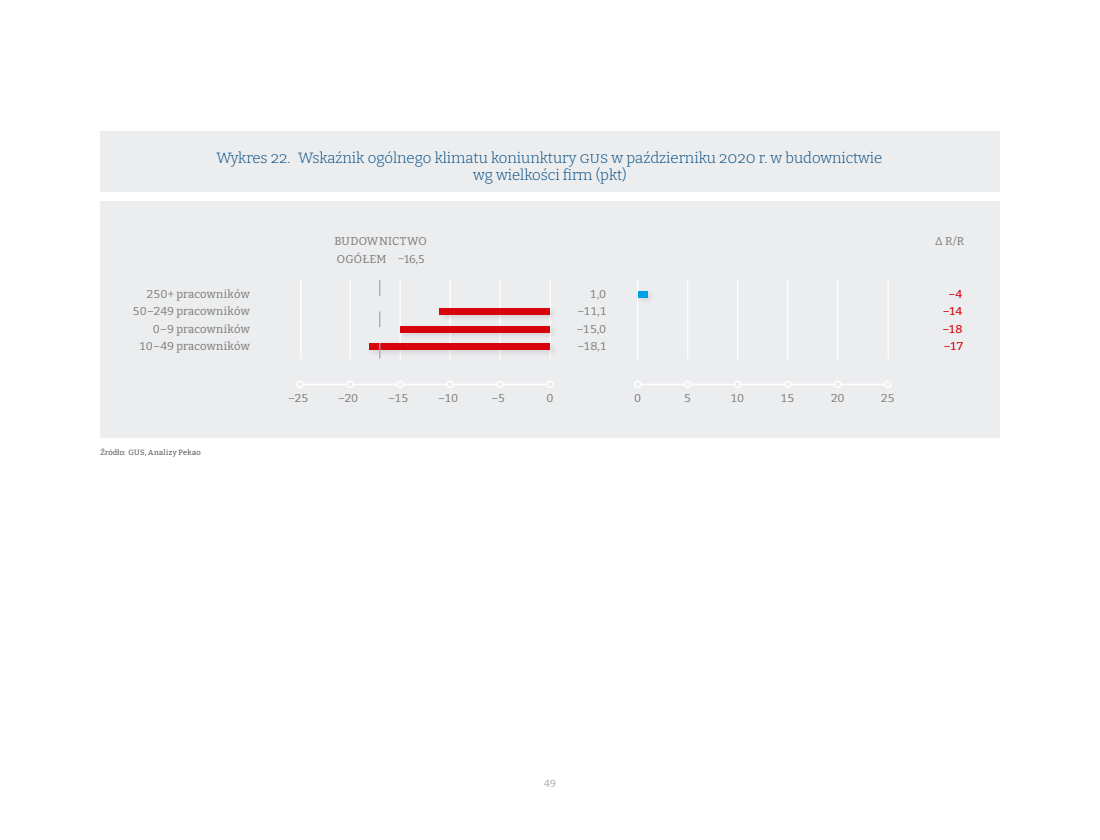
<style>
.page{position:relative;width:1100px;height:840px;background:#fff}
.page>*{position:absolute;margin:0;border:0;box-sizing:border-box;transform-origin:0 0}
.t1{font:300 15px/17.5px "Bitter Pro";color:#00497f;text-align:center}
.t2{font:11.25px/17.5px "Bitter Pro";letter-spacing:.01em;color:#7b7b7a;text-align:right}
.t3{font:500 11.25px/17.5px "Bitter Pro";color:#d8030d;text-align:center}
.t4{font:10px "Bitter Pro";color:#a7a7a8}
.t5{font:7.5px "Bitter Pro";letter-spacing:.03em;color:#494948}
</style>
<div class="page">
<div style="left:100px;top:131px;width:900px;height:307px;background:#ecedef"></div>
<div style="left:88px;top:192px;width:924px;height:9px;background:#fff"></div>
<hr style="left:300px;top:384px;width:250px;height:1px;background:#fff">
<hr style="left:638px;top:384px;width:250px;height:1px;background:#fff">
<hr style="left:350px;top:280px;width:1px;height:79px;background:#fff">
<hr style="left:300px;top:280px;width:1px;height:79px;background:#fff">
<hr style="left:550px;top:280px;width:1px;height:79px;background:#fff">
<hr style="left:500px;top:280px;width:1px;height:79px;background:#fff">
<hr style="left:450px;top:280px;width:1px;height:79px;background:#fff">
<hr style="left:400px;top:280px;width:1px;height:79px;background:#fff">
<hr style="left:637px;top:280px;width:1px;height:79px;background:#fff">
<hr style="left:837px;top:280px;width:1px;height:79px;background:#fff">
<hr style="left:888px;top:280px;width:1px;height:79px;background:#fff">
<hr style="left:787px;top:280px;width:1px;height:79px;background:#fff">
<hr style="left:737px;top:280px;width:1px;height:79px;background:#fff">
<hr style="left:687px;top:280px;width:1px;height:79px;background:#fff">
<div style="left:346px;top:381px;width:8px;height:7px;border:2px solid #fff;border-radius:50%"></div>
<div style="left:296px;top:381px;width:8px;height:7px;border:2px solid #fff;border-radius:50%"></div>
<div style="left:396px;top:381px;width:8px;height:7px;border:2px solid #fff;border-radius:50%"></div>
<div style="left:446px;top:381px;width:8px;height:7px;border:2px solid #fff;border-radius:50%"></div>
<div style="left:496px;top:381px;width:8px;height:7px;border:2px solid #fff;border-radius:50%"></div>
<div style="left:546px;top:381px;width:8px;height:7px;border:2px solid #fff;border-radius:50%"></div>
<div style="left:634px;top:381px;width:7px;height:7px;border:2px solid #fff;border-radius:50%"></div>
<div style="left:684px;top:381px;width:7px;height:7px;border:2px solid #fff;border-radius:50%"></div>
<div style="left:734px;top:381px;width:7px;height:7px;border:2px solid #fff;border-radius:50%"></div>
<div style="left:784px;top:381px;width:7px;height:7px;border:2px solid #fff;border-radius:50%"></div>
<div style="left:834px;top:381px;width:7px;height:7px;border:2px solid #fff;border-radius:50%"></div>
<div style="left:884px;top:381px;width:7px;height:7px;border:2px solid #fff;border-radius:50%"></div>
<div style="left:436px;top:305px;width:122px;height:18px;background:#000;opacity:.11"></div>
<div style="left:439px;top:308px;width:111px;height:7px;background:#d8030d"></div>
<div style="left:397px;top:323px;width:161px;height:18px;background:#000;opacity:.11"></div>
<div style="left:400px;top:326px;width:150px;height:6px;background:#d8030d"></div>
<div style="left:366px;top:340px;width:192px;height:18px;background:#000;opacity:.11"></div>
<div style="left:369px;top:343px;width:181px;height:7px;background:#d8030d"></div>
<div style="left:635px;top:288px;width:20px;height:18px;background:#000;opacity:.11"></div>
<div style="left:638px;top:291px;width:10px;height:7px;background:#009ee3"></div>
<svg style="left:379px;top:280px;width:1px;height:79px"></svg>
<h1 class="t1" style="left:216px;top:148px;width:667px">Wykres 22. Wskaźnik ogólnego klimatu koniunktury GUS w październiku 2020 r. w budownictwie wg wielkości firm (pkt)</h1>
<p class="t2" style="left:334px;top:232px;width:18px">Budow</p>
<p class="t2" style="left:379px;top:232px;width:18px">nictwo</p>
<p class="t2" style="left:337px;top:249px;width:33px">ogółem</p>
<p class="t2" style="left:398px;top:249px;width:28px">–16,5</p>
<p class="t2" style="left:935px;top:232px;width:28px">Δr/r</p>
<p class="t2" style="left:133px;top:284px;width:118px">250+ pracowników<br>50–249 pracowników<br>0–9 pracowników<br>10–49 pracowników</p>
<p class="t5" style="left:101px;top:447px;width:102px">Źródło: GUS, Analizy Pekao</p>
<p class="t2" style="left:577px;top:284px;width:32px;text-align:justify;text-indent:13px">1,0 –11,1 –15,0 –18,1</p>
<p class="t3" style="left:942px;top:284px;width:23px">–4 –14 –18 –17</p>
<p class="t2" style="left:288px;top:389px;width:22px">–25</p>
<p class="t2" style="left:338px;top:389px;width:22px">–20</p>
<p class="t2" style="left:388px;top:389px;width:22px">–15</p>
<p class="t2" style="left:438px;top:389px;width:21px">–10</p>
<p class="t2" style="left:492px;top:389px;width:15px">–5</p>
<p class="t2" style="left:547px;top:389px;width:9px">0</p>
<p class="t2" style="left:634px;top:389px;width:9px">0</p>
<p class="t2" style="left:684px;top:389px;width:9px">5</p>
<p class="t2" style="left:730px;top:389px;width:15px">10</p>
<p class="t2" style="left:780px;top:389px;width:16px">15</p>
<p class="t2" style="left:831px;top:389px;width:16px">20</p>
<p class="t2" style="left:881px;top:389px;width:16px">25</p>
<p class="t4" style="left:544px;top:776px;width:13px">49</p>
</div>
